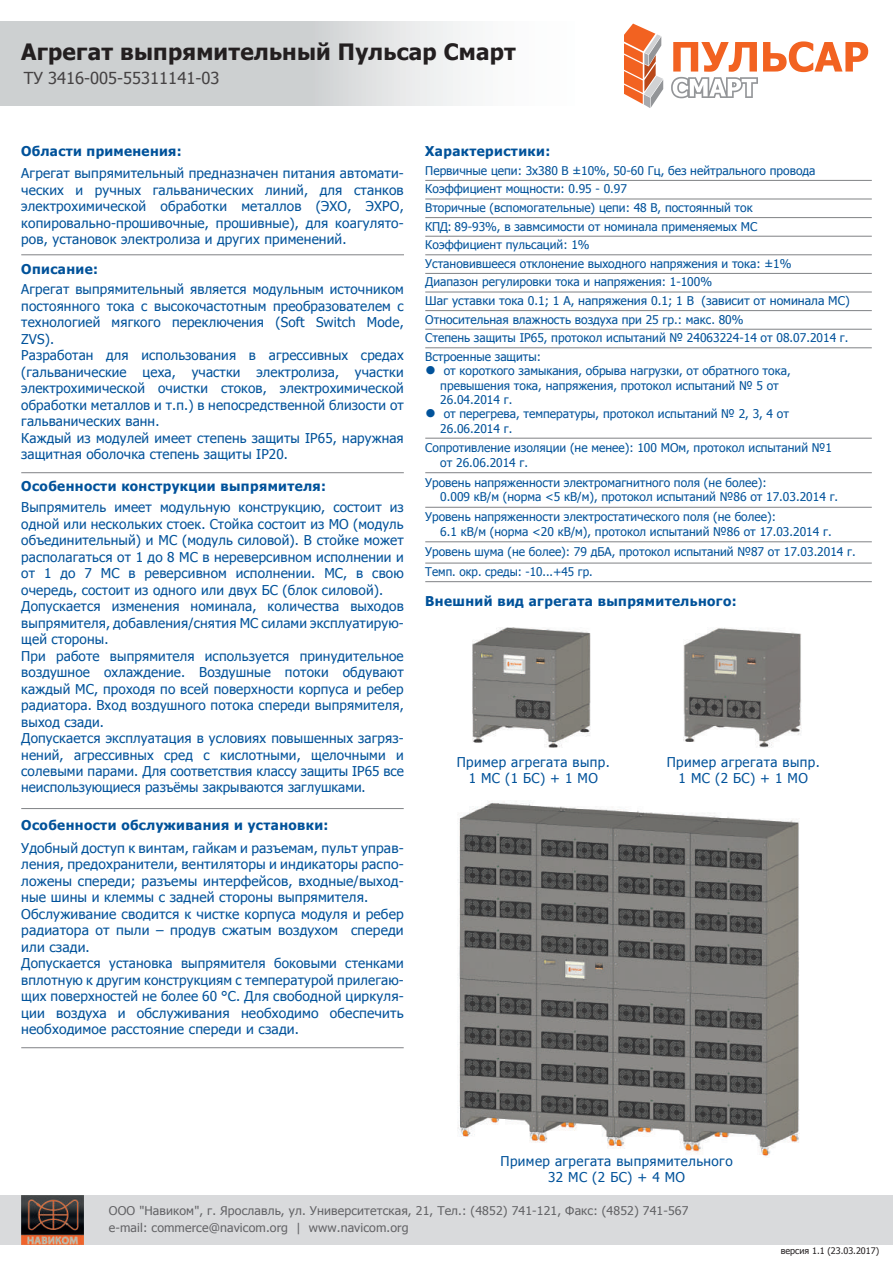
<style>
.page{position:relative;width:893px;height:1263px;background:#fff}
.page>*{position:absolute;margin:0;border:0;box-sizing:border-box;transform-origin:0 0}
.t1{font:700 22.5px "Tahoma";letter-spacing:.01em;color:#231f20}
.t2{font:16.5px "Tahoma";color:#231f20}
.t3{font:13.5px/16.5px "Tahoma";letter-spacing:.01em;color:#01529a}
.t4{font:700 13.5px "Tahoma";letter-spacing:.03em;color:#01529a}
.t5{font:13.5px/16.2px "Tahoma";letter-spacing:.03em;color:#01529a;text-align:center}
.t6{font:12px/18.6px "Tahoma";color:#01529a}
.t7{font:12px/16.5px "Tahoma";letter-spacing:.01em;color:#636366}
.t8{font:9px "Tahoma";color:#231f20}
.s1{font-size:24px}
</style>
<div class="page">
<img style="left:683px;top:628px;width:119px;height:120px">
<img style="left:457px;top:801px;width:343px;height:355px">
<img style="left:472px;top:628px;width:118px;height:119px">
<div style="left:0;top:1195px;width:893px;height:49px;background:#d9dadc"></div>
<svg style="left:671px;top:41px;width:197px;height:57px"></svg>
<svg style="left:624px;top:24px;width:39px;height:84px"></svg>
<hr style="left:21px;top:808px;width:383px;height:1px;background:#808285">
<hr style="left:21px;top:1047px;width:383px;height:1px;background:#808285">
<hr style="left:21px;top:255px;width:383px;height:1px;background:#808285">
<hr style="left:21px;top:472px;width:383px;height:1px;background:#808285">
<svg style="left:0;top:21px;width:467px;height:85px"></svg>
<img style="left:21px;top:1195px;width:62px;height:49px">
<hr style="left:425px;top:180px;width:447px;height:1px;background:#808285">
<hr style="left:425px;top:199px;width:447px;height:1px;background:#808285">
<hr style="left:425px;top:217px;width:447px;height:1px;background:#808285">
<hr style="left:425px;top:236px;width:447px;height:1px;background:#808285">
<hr style="left:425px;top:255px;width:447px;height:1px;background:#808285">
<hr style="left:425px;top:273px;width:447px;height:1px;background:#808285">
<hr style="left:425px;top:292px;width:447px;height:1px;background:#808285">
<hr style="left:425px;top:310px;width:447px;height:1px;background:#808285">
<hr style="left:425px;top:329px;width:447px;height:1px;background:#808285">
<hr style="left:425px;top:348px;width:447px;height:1px;background:#808285">
<hr style="left:425px;top:438px;width:447px;height:1px;background:#808285">
<hr style="left:425px;top:472px;width:447px;height:1px;background:#808285">
<hr style="left:425px;top:507px;width:447px;height:1px;background:#808285">
<hr style="left:425px;top:542px;width:447px;height:1px;background:#808285">
<hr style="left:425px;top:563px;width:447px;height:1px;background:#808285">
<hr style="left:425px;top:581px;width:447px;height:1px;background:#808285">
<h1 class="t1" style="left:21px;top:36px;width:496px">Агрегат выпрямительный Пульсар Смарт</h1>
<p class="t2" style="left:24px;top:67px;width:197px">ТУ 3416-005-55311141-03</p>
<p class="t4" style="left:21px;top:142px;width:162px">Области применения:</p>
<p class="t3" style="left:21px;top:165px;width:384px;text-align:justify">Агрегат выпрямительный предназначен питания автомати&shy;ческих и ручных гальванических линий, для станков электрохимической обработки металлов (ЭХО, ЭХРО, копировально-прошивочные, прошивные), для коагулято&shy;ров, установок электролиза и других применений.</p>
<p class="t4" style="left:21px;top:260px;width:78px">Описание:</p>
<p class="t3" style="left:21px;top:280px;width:384px">Агрегат выпрямительный является модульным источником постоянного тока с высокочастотным преобразователем с технологией мягкого переключения (Soft Switch Mode, ZVS).<br>Разработан для использования в агрессивных средах (гальванические цеха, участки электролиза, участки электрохимической очистки стоков, электрохимической обработки металлов и т.п.) в непосредственной близости от гальванических ванн.<br>Каждый из модулей имеет степень защиты IP65, наружная защитная оболочка степень защиты IP20.</p>
<p class="t4" style="left:21px;top:477px;width:306px">Особенности конструкции выпрямителя:</p>
<p class="t3" style="left:21px;top:498px;width:384px">Выпрямитель имеет модульную конструкцию, состоит из одной или нескольких стоек. Стойка состоит из МО (модуль объединительный) и МС (модуль силовой). В стойке может располагаться от 1 до 8 МС в нереверсивном исполнении и от 1 до 7 МС в реверсивном исполнении. МС, в свою очередь, состоит из одного или двух БС (блок силовой).<br>Допускается изменения номинала, количества выходов выпрямителя, добавления/снятия МС силами эксплуатирую&shy;щей стороны.<br>При работе выпрямителя используется принудительное воздушное охлаждение. Воздушные потоки обдувают каждый МС, проходя по всей поверхности корпуса и ребер радиатора. Вход воздушного потока спереди выпрямителя, выход сзади.<br>Допускается эксплуатация в условиях повышенных загряз&shy;нений, агрессивных сред с кислотными, щелочными и солевыми парами. Для соответствия классу защиты IP65 все неиспользующиеся разъёмы закрываются заглушками.</p>
<p class="t4" style="left:21px;top:815px;width:309px">Особенности обслуживания и установки:</p>
<p class="t3" style="left:21px;top:839px;width:384px">Удобный доступ к винтам, гайкам и разъемам, пульт управ&shy;ления, предохранители, вентиляторы и индикаторы распо&shy;ложены спереди; разъемы интерфейсов, входные/выход&shy;ные шины и клеммы с задней стороны выпрямителя.<br>Обслуживание сводится к чистке корпуса модуля и ребер радиатора от пыли – продув сжатым воздухом спереди или сзади.<br>Допускается установка выпрямителя боковыми стенками вплотную к другим конструкциям с температурой прилегаю&shy;щих поверхностей не более 60 °C. Для свободной циркуля&shy;ции воздуха и обслуживания необходимо обеспечить необходимое расстояние спереди и сзади.</p>
<p class="t4" style="left:425px;top:142px;width:127px">Характеристики:</p>
<p class="t6" style="left:425px;top:161px;width:426px">Первичные цепи: 3х380 В ±10%, 50-60 Гц, без нейтрального провода Коэффициент мощности: 0.95 - 0.97<br>Вторичные (вспомогательные) цепи: 48 В, постоянный ток<br>КПД: 89-93%, в завмсимости от номинала применяемых МС<br>Коэффициент пульсаций: 1%<br>Установившееся отклонение выходного напряжения и тока: ±1%<br>Диапазон регулировки тока и напряжения: 1-100%<br>Шаг уставки тока 0.1; 1 А, напряжения 0.1; 1 В (зависит от номинала МС)<br>Относительная влажность воздуха при 25 гр.: макс. 80%<br>Степень защиты IP65, протокол испытаний № 24063224-14 от 08.07.2014 г.<br>Встроенные защиты:</p>
<p class="t6" style="left:440px;top:363px;width:352px;line-height:14.4px;text-indent:-15px"><span class="s1">•</span> от короткого замыкания, обрыва нагрузки, от обратного тока, превышения тока, напряжения, протокол испытаний № 5 от<br>26.04.2014 г.</p>
<p class="t6" style="left:440px;top:406px;width:350px;line-height:14.4px;text-indent:-15px"><span class="s1">•</span> от перегрева, температуры, протокол испытаний № 2, 3, 4 от<br>26.06.2014 г.</p>
<p class="t6" style="left:440px;top:440px;width:393px;line-height:14.4px;text-indent:-15px">Сопротивление изоляции (не менее): 100 МОм, протокол испытаний №1 от 26.06.2014 г.</p>
<p class="t6" style="left:440px;top:475px;width:399px;line-height:14.4px;text-indent:-15px">Уровень напряженности электромагнитного поля (не более):<br>0.009 кВ/м (норма &lt;5 кВ/м), протокол испытаний №86 от 17.03.2014 г.</p>
<p class="t6" style="left:440px;top:509px;width:393px;line-height:14.4px;text-indent:-15px">Уровень напряженности электростатического поля (не более):<br>6.1 кВ/м (норма &lt;20 кВ/м), протокол испытаний №86 от 17.03.2014 г.</p>
<p class="t6" style="left:425px;top:542px;width:432px">Уровень шума (не более): 79 дБА, протокол испытаний №87 от 17.03.2014 г.</p>
<p class="t6" style="left:425px;top:562px;width:169px">Темп. окр. среды: -10...+45 гр.</p>
<p class="t4" style="left:425px;top:592px;width:313px">Внешний вид агрегата выпрямительного:</p>
<p class="t5" style="left:457px;top:753px;width:155px">Пример агрегата выпр.<br>1 МС (1 БС) + 1 МО</p>
<p class="t5" style="left:667px;top:753px;width:155px">Пример агрегата выпр.<br>1 МС (2 БС) + 1 МО</p>
<p class="t5" style="left:500px;top:1152px;width:234px">Пример агрегата выпрямительного<br>32 МС (2 БС) + 4 МО</p>
<p class="t7" style="left:109px;top:1202px;width:581px">ООО "Навиком", г. Ярославль, ул. Университетская, 21, Тел.: (4852) 741-121, Факс: (4852) 741-567 e-mail: commerce@navicom.org | www.navicom.org</p>
<p class="t8" style="left:781px;top:1245px;width:100px">версия 1.1 (23.03.2017)</p>
</div>
